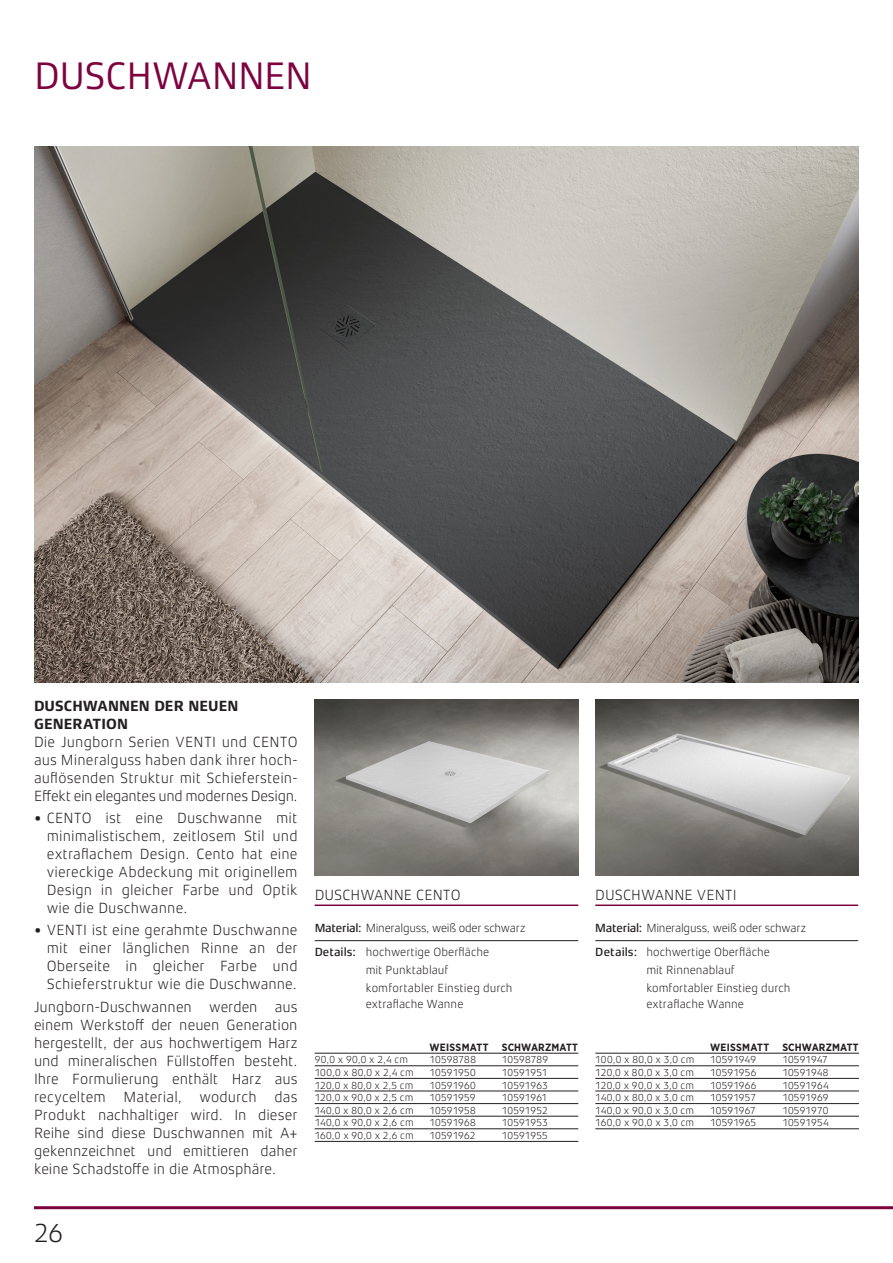
<style>
.page{position:relative;width:893px;height:1263px;background:#fff}
.page>*{position:absolute;margin:0;border:0;box-sizing:border-box;transform-origin:0 0}
.t1{font:39px "Xenois Sans Pro";letter-spacing:-.02em;color:#7d0340}
.t2{font:300 27px "Xenois Sans Pro";color:#231f20}
.t3{font:300 15px/18px "Xenois Sans Pro";letter-spacing:.005em;color:#231f20;text-align:justify}
.t4{font:700 15px/18px "Xenois Sans Pro";color:#231f20}
.t5{font:300 12px/24.3px "Xenois Sans Pro";letter-spacing:-.005em;color:#231f20}
.t6{font:300 10.5px "Xenois Sans Pro";letter-spacing:.02em;color:#231f20}
.t7{font:700 10.5px "Gotham Narrow";letter-spacing:.015em;color:#231f20}
.s1{font-weight:500}
</style>
<div class="page">
<hr style="left:34px;top:1206px;width:859px;height:3px;background:#7d0340">
<img style="left:315px;top:699px;width:263px;height:177px">
<hr style="left:315px;top:904px;width:263px;height:2px;background:#7d0340">
<hr style="left:315px;top:940px;width:263px;height:1px;background:#231f20">
<hr style="left:315px;top:1053px;width:263px;height:1px;background:#231f20">
<hr style="left:315px;top:1065px;width:263px;height:1px;background:#231f20">
<hr style="left:315px;top:1078px;width:263px;height:1px;background:#231f20">
<hr style="left:315px;top:1091px;width:263px;height:1px;background:#231f20">
<hr style="left:315px;top:1103px;width:263px;height:1px;background:#231f20">
<hr style="left:315px;top:1116px;width:263px;height:1px;background:#231f20">
<hr style="left:315px;top:1128px;width:263px;height:1px;background:#231f20">
<hr style="left:315px;top:1141px;width:263px;height:1px;background:#231f20">
<img style="left:34px;top:147px;width:825px;height:535px">
<img style="left:595px;top:699px;width:264px;height:177px">
<hr style="left:595px;top:904px;width:263px;height:2px;background:#7d0340">
<hr style="left:595px;top:940px;width:263px;height:1px;background:#231f20">
<hr style="left:595px;top:1053px;width:264px;height:1px;background:#231f20">
<hr style="left:595px;top:1065px;width:264px;height:1px;background:#231f20">
<hr style="left:595px;top:1078px;width:264px;height:1px;background:#231f20">
<hr style="left:595px;top:1091px;width:264px;height:1px;background:#231f20">
<hr style="left:595px;top:1103px;width:264px;height:1px;background:#231f20">
<hr style="left:595px;top:1116px;width:264px;height:1px;background:#231f20">
<hr style="left:595px;top:1128px;width:264px;height:1px;background:#231f20">
<h1 class="t1" style="left:34px;top:54px;width:280px">DUSCHWANNEN</h1>
<p class="t4" style="left:34px;top:697px;width:206px">DUSCHWANNEN DER NEUEN<br>GENERATION</p>
<p class="t3" style="left:34px;top:733px;width:265px">Die Jungborn Serien VENTI und CENTO aus Mineralguss haben dank ihrer hoch&shy;auflösenden Struktur mit Schieferstein-Effekt ein elegantes und modernes Design.</p>
<p class="t3" style="left:47px;top:809px;width:252px;text-indent:-13px">• CENTO ist eine Duschwanne mit minimalistischem, zeitlosem Stil und extraflachem Design. Cento hat eine viereckige Abdeckung mit originellem Design in gleicher Farbe und Optik wie die Duschwanne.</p>
<p class="t3" style="left:47px;top:921px;width:252px;text-indent:-13px">• VENTI ist eine gerahmte Duschwanne mit einer länglichen Rinne an der Oberseite in gleicher Farbe und Schieferstruktur wie die Duschwanne.</p>
<p class="t3" style="left:34px;top:997px;width:265px">Jungborn-Duschwannen werden aus einem Werkstoff der neuen Generation hergestellt, der aus hochwertigem Harz und mineralischen Füllstoffen besteht.<br>Ihre Formulierung enthält Harz aus recyceltem Material, wodurch das Produkt nachhaltiger wird. In dieser Reihe sind diese Duschwannen mit A+ gekennzeichnet und emittieren daher keine Schadstoffe in die Atmosphäre.</p>
<p class="t3" style="left:315px;top:886px;width:147px">DUSCHWANNE CENTO</p>
<p class="t5" style="left:315px;top:915px;width:212px"><span class="s1">Material:</span> Mineralguss, weiß oder schwarz<br><span class="s1">Details:</span> hochwertige Oberfläche</p>
<p class="t5" style="left:366px;top:961px;width:148px;line-height:17.9px">mit Punktablauf komfortabler Einstieg durch</p>
<p class="t5" style="left:366px;top:991px;width:99px">extraflache Wanne</p>
<p class="t7" style="left:429px;top:1040px;width:61px">WEISSMATT</p>
<p class="t7" style="left:502px;top:1040px;width:78px">SCHWARZMATT</p>
<p class="t6" style="left:315px;top:1054px;width:95px">90,0 x 90,0 x 2,4 cm</p>
<p class="t6" style="left:429px;top:1054px;width:48px">10598788</p>
<p class="t6" style="left:502px;top:1054px;width:48px">10598789</p>
<p class="t6" style="left:315px;top:1066px;width:101px">100,0 x 80,0 x 2,4 cm</p>
<p class="t6" style="left:429px;top:1066px;width:48px">10591950</p>
<p class="t6" style="left:502px;top:1066px;width:47px">10591951</p>
<p class="t6" style="left:315px;top:1079px;width:100px">120,0 x 80,0 x 2,5 cm</p>
<p class="t6" style="left:429px;top:1079px;width:48px">10591960</p>
<p class="t6" style="left:502px;top:1079px;width:48px">10591963</p>
<p class="t6" style="left:315px;top:1092px;width:100px">120,0 x 90,0 x 2,5 cm</p>
<p class="t6" style="left:429px;top:1092px;width:48px">10591959</p>
<p class="t6" style="left:502px;top:1092px;width:47px">10591961</p>
<p class="t6" style="left:315px;top:1104px;width:101px">140,0 x 80,0 x 2,6 cm</p>
<p class="t6" style="left:429px;top:1104px;width:48px">10591958</p>
<p class="t6" style="left:502px;top:1104px;width:48px">10591952</p>
<p class="t6" style="left:315px;top:1117px;width:101px">140,0 x 90,0 x 2,6 cm</p>
<p class="t6" style="left:429px;top:1117px;width:48px">10591968</p>
<p class="t6" style="left:502px;top:1117px;width:48px">10591953</p>
<p class="t6" style="left:315px;top:1129px;width:101px">160,0 x 90,0 x 2,6 cm</p>
<p class="t6" style="left:429px;top:1129px;width:48px">10591962</p>
<p class="t6" style="left:502px;top:1129px;width:48px">10591955</p>
<p class="t3" style="left:595px;top:886px;width:143px">DUSCHWANNE VENTI</p>
<p class="t5" style="left:595px;top:915px;width:212px"><span class="s1">Material:</span> Mineralguss, weiß oder schwarz<br><span class="s1">Details:</span> hochwertige Oberfläche</p>
<p class="t5" style="left:646px;top:961px;width:146px;line-height:17.9px">mit Rinnenablauf komfortabler Einstieg durch</p>
<p class="t5" style="left:646px;top:991px;width:99px">extraflache Wanne</p>
<p class="t7" style="left:710px;top:1040px;width:61px">WEISSMATT</p>
<p class="t7" style="left:782px;top:1040px;width:78px">SCHWARZMATT</p>
<p class="t6" style="left:595px;top:1054px;width:101px">100,0 x 80,0 x 3,0 cm</p>
<p class="t6" style="left:710px;top:1054px;width:47px">10591949</p>
<p class="t6" style="left:782px;top:1054px;width:47px">10591947</p>
<p class="t6" style="left:595px;top:1066px;width:100px">120,0 x 80,0 x 3,0 cm</p>
<p class="t6" style="left:710px;top:1066px;width:48px">10591956</p>
<p class="t6" style="left:782px;top:1066px;width:47px">10591948</p>
<p class="t6" style="left:595px;top:1079px;width:100px">120,0 x 90,0 x 3,0 cm</p>
<p class="t6" style="left:710px;top:1079px;width:48px">10591966</p>
<p class="t6" style="left:782px;top:1079px;width:48px">10591964</p>
<p class="t6" style="left:595px;top:1092px;width:100px">140,0 x 80,0 x 3,0 cm</p>
<p class="t6" style="left:710px;top:1092px;width:48px">10591957</p>
<p class="t6" style="left:782px;top:1092px;width:48px">10591969</p>
<p class="t6" style="left:595px;top:1104px;width:100px">140,0 x 90,0 x 3,0 cm</p>
<p class="t6" style="left:710px;top:1104px;width:47px">10591967</p>
<p class="t6" style="left:782px;top:1104px;width:47px">10591970</p>
<p class="t6" style="left:595px;top:1117px;width:101px">160,0 x 90,0 x 3,0 cm</p>
<p class="t6" style="left:710px;top:1117px;width:48px">10591965</p>
<p class="t6" style="left:782px;top:1117px;width:48px">10591954</p>
<h2 class="t2" style="left:34px;top:1217px;width:30px">26</h2>
</div>
